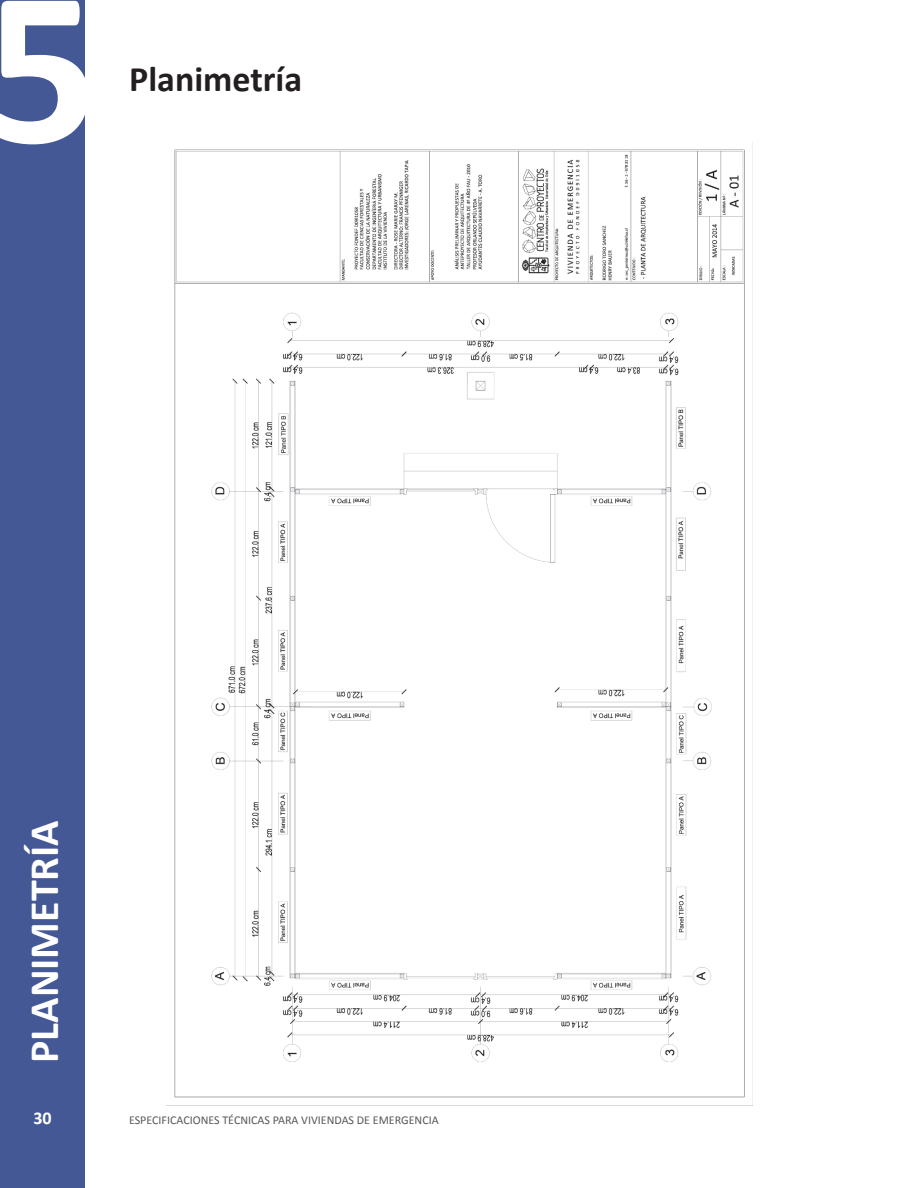
<style>
.page{position:relative;width:918px;height:1188px;background:#fff}
.page>*{position:absolute;margin:0;border:0;box-sizing:border-box;transform-origin:0 0}
.t1{font:700 223.2px "Calibri";color:#fff}
.t2{font:700 42px "Calibri";color:#fff}
.t3{font:700 36px "Calibri";color:#231f20}
.t4{font:700 18px "Calibri";color:#fff}
.t5{font:12px "Calibri";color:#57585a}
</style>
<div class="page">
<div style="left:0;top:0;width:85px;height:1188px;background:#445896"></div>
<img style="left:167px;top:141px;width:586px;height:965px">
<h1 class="t1" style="left:-15px;top:-75px;width:115px">5</h1>
<p class="t3" style="left:129px;top:56px;width:175px">Planimetría</p>
<h2 class="t2" style="left:18px;top:1063px;width:244px;rotate:-90deg">PLANIMETRÍA</h2>
<p class="t4" style="left:33px;top:1107px;width:20px">30</p>
<p class="t5" style="left:129px;top:1113px;width:311px">ESPECIFICACIONES TÉCNICAS PARA VIVIENDAS DE EMERGENCIA</p>
</div>
